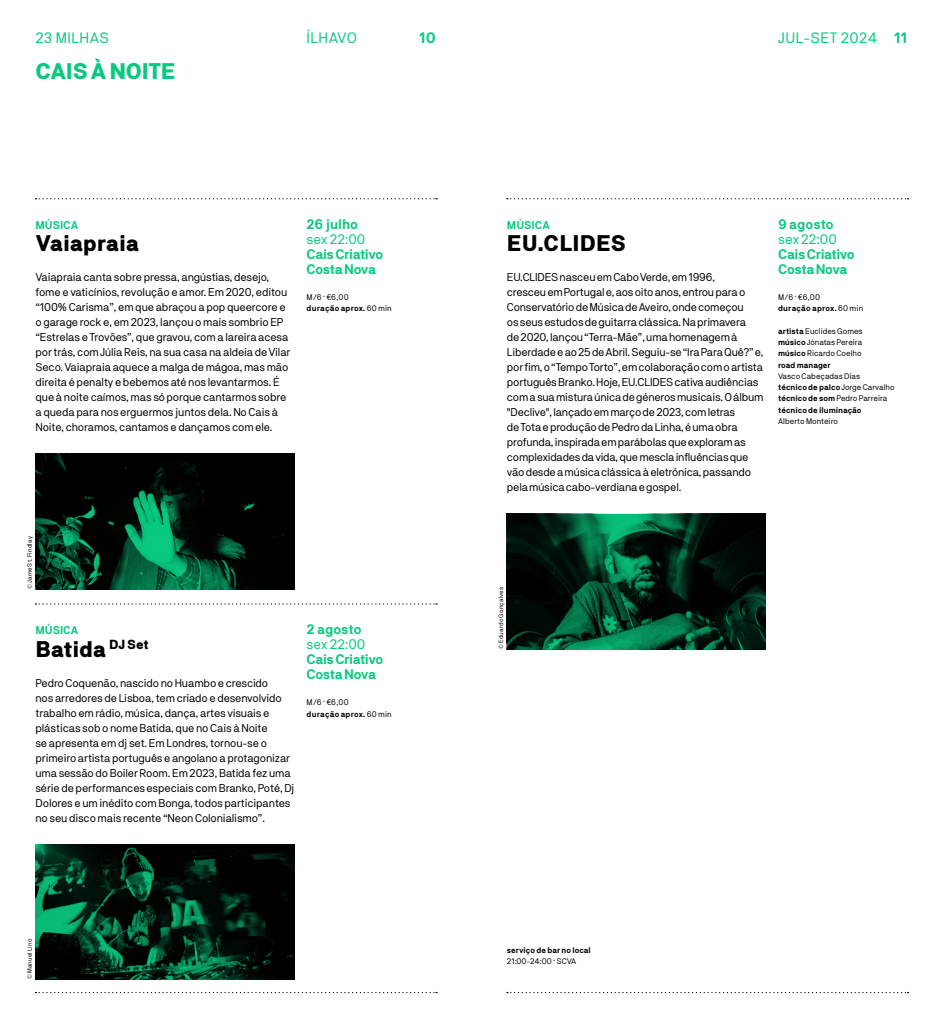
<style>
.page{position:relative;width:943px;height:1028px;background:#fff}
.page>*{position:absolute;margin:0;border:0;box-sizing:border-box;transform-origin:0 0}
.t1{font:900 22.5px "NB Akademie Std";letter-spacing:-.005em;color:#000}
.t2{font:900 22.5px "NB Akademie Std";letter-spacing:-.015em;color:#09c980}
.t3{font:15px "NB Akademie Std";letter-spacing:.03em;color:#09c980}
.t4{font:700 15px "NB Akademie Std";color:#09c980}
.t5{font:700 13.75px/15px "NB Akademie Std";letter-spacing:-.035em;color:#09c980}
.t6{font:13.75px "NB Akademie Std";letter-spacing:.005em;color:#09c980}
.t7{font:11.25px/15px "NB Akademie Std";letter-spacing:-.015em;color:#000}
.t8{font:700 11.25px "NB Akademie Std";color:#09c980}
.t9{font:8.12px/11.2px "NB Akademie Std";color:#000}
.t10{font:700 8.12px/11.2px "NB Akademie Std";color:#000}
.t11{font:6.25px "NB Akademie Std";letter-spacing:.03em;color:#000}
.s1{font-weight:700}
.s2{font-weight:400}
</style>
<div class="page">
<svg style="left:507px;top:992px;width:401px;height:1px"></svg>
<svg style="left:35px;top:992px;width:402px;height:1px"></svg>
<svg style="left:35px;top:198px;width:402px;height:1px"></svg>
<svg style="left:507px;top:198px;width:401px;height:1px"></svg>
<svg style="left:35px;top:603px;width:402px;height:1px"></svg>
<svg style="left:35px;top:454px;width:259px;height:135px;fill:#000101"></svg>
<svg style="left:507px;top:514px;width:258px;height:135px"></svg>
<svg style="left:35px;top:844px;width:259px;height:135px"></svg>
<h2 class="t3" style="left:35px;top:29px;width:75px">23 MILHAS</h2>
<h2 class="t3" style="left:306px;top:29px;width:52px">ÍLHAVO</h2>
<h2 class="t4" style="left:419px;top:29px;width:18px">10</h2>
<h2 class="t3" style="left:778px;top:29px;width:131px">JUL-SET 2024 <span class="s1">11</span></h2>
<h1 class="t2" style="left:35px;top:58px;width:141px">CAIS À NOITE</h1>
<p class="t8" style="left:35px;top:218px;width:44px">MÚSICA</p>
<h1 class="t1" style="left:35px;top:231px;width:105px">Vaiapraia</h1>
<p class="t7" style="left:35px;top:270px;width:256px">Vaiapraia canta sobre pressa, angústias, desejo, fome e vaticínios, revolução e amor. Em 2020, editou “100% Carisma”, em que abraçou a pop queercore e o garage rock e, em 2023, lançou o mais sombrio EP “Estrelas e Trovões”, que gravou, com a lareira acesa por trás, com Júlia Reis, na sua casa na aldeia de Vilar Seco. Vaiapraia aquece a malga de mágoa, mas mão direita é penalty e bebemos até nos levantarmos. É que à noite caímos, mas só porque cantarmos sobre a queda para nos erguermos juntos dela. No Cais à Noite, choramos, cantamos e dançamos com ele.</p>
<p class="t5" style="left:306px;top:216px;width:53px">26 julho</p>
<p class="t6" style="left:306px;top:231px;width:60px">sex 22:00</p>
<p class="t5" style="left:306px;top:246px;width:78px">Cais Criativo<br>Costa Nova</p>
<p class="t9" style="left:306px;top:291px;width:87px">M/6 · €6,00<br><span class="s1">duração aprox.</span> 60 min</p>
<p class="t11" style="left:26px;top:589px;width:54px;rotate:-90deg">© Jame St. Findlay</p>
<p class="t8" style="left:35px;top:623px;width:44px">MÚSICA</p>
<h1 class="t1" style="left:35px;top:636px;width:115px">Batida <sup>DJ</sup> <sup>Set</sup></h1>
<p class="t7" style="left:35px;top:675px;width:260px">Pedro Coquenão, nascido no Huambo e crescido<br>nos arredores de Lisboa, tem criado e desenvolvido trabalho em rádio, música, dança, artes visuais e plásticas sob o nome Batida, que no Cais à Noite<br>se apresenta em dj set. Em Londres, tornou-se o primeiro artista português e angolano a protagonizar uma sessão do Boiler Room. Em 2023, Batida fez uma série de performances especiais com Branko, Poté, Dj Dolores e um inédito com Bonga, todos participantes no seu disco mais recente “Neon Colonialismo”.</p>
<p class="t5" style="left:306px;top:621px;width:56px">2 agosto</p>
<p class="t6" style="left:306px;top:636px;width:60px">sex 22:00</p>
<p class="t5" style="left:306px;top:651px;width:78px">Cais Criativo<br>Costa Nova</p>
<p class="t9" style="left:306px;top:697px;width:87px">M/6 · €6,00<br><span class="s1">duração aprox.</span> 60 min</p>
<p class="t8" style="left:507px;top:219px;width:44px">MÚSICA</p>
<h1 class="t1" style="left:507px;top:231px;width:120px">EU.CLIDES</h1>
<p class="t7" style="left:507px;top:270px;width:258px">EU.CLIDES nasceu em Cabo Verde, em 1996,<br>cresceu em Portugal e, aos oito anos, entrou para o Conservatório de Música de Aveiro, onde começou<br>os seus estudos de guitarra clássica. Na primavera<br>de 2020, lançou “Terra-Mãe”, uma homenagem à Liberdade e ao 25 de Abril. Seguiu-se “Ira Para Quê?” e, por fim, o “Tempo Torto”, em colaboração com o artista português Branko. Hoje, EU.CLIDES cativa audiências com a sua mistura única de géneros musicais. O álbum "Declive", lançado em março de 2023, com letras<br>de Tota e produção de Pedro da Linha, é uma obra profunda, inspirada em parábolas que exploram as complexidades da vida, que mescla influências que vão desde a música clássica à eletrónica, passando pela música cabo-verdiana e gospel.</p>
<p class="t5" style="left:778px;top:216px;width:57px">9 agosto</p>
<p class="t6" style="left:778px;top:231px;width:60px">sex 22:00</p>
<p class="t5" style="left:778px;top:246px;width:78px">Cais Criativo<br>Costa Nova</p>
<p class="t9" style="left:778px;top:291px;width:87px">M/6 · €6,00<br><span class="s1">duração aprox.</span> 60 min</p>
<p class="t9" style="left:778px;top:325px;width:86px;text-align:justify"><span class="s1">artista</span> Euclides Gomes <span class="s1">músico</span> Jónatas Pereira <span class="s1">músico</span> Ricardo Coelho <span class="s1">road manager</span></p>
<p class="t10" style="left:778px;top:370px;width:118px"><span class="s2">Vasco Cabeçadas Dias<br></span>técnico de palco <span class="s2">Jorge Carvalho </span>técnico de som <span class="s2">Pedro Parreira </span>técnico de iluminação</p>
<p class="t9" style="left:778px;top:415px;width:61px">Alberto Monteiro</p>
<p class="t11" style="left:497px;top:649px;width:64px;rotate:-90deg">© Eduardo Gonçalves</p>
<p class="t11" style="left:26px;top:979px;width:42px;rotate:-90deg">© Manuel Lino</p>
<p class="t10" style="left:507px;top:944px;width:85px">serviço de bar no local</p>
<p class="t9" style="left:507px;top:955px;width:71px">21:00-24:00 · SCVA</p>
</div>
